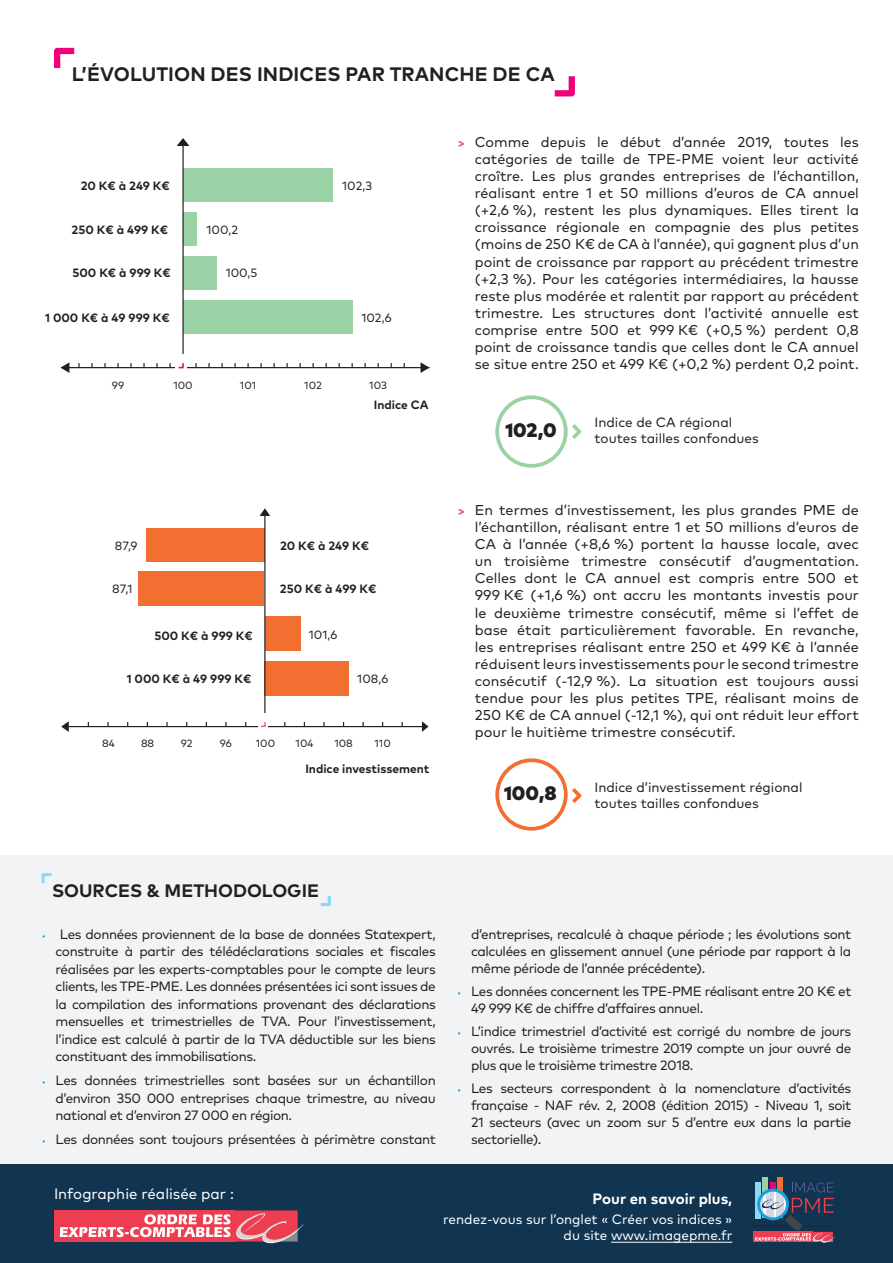
<style>
.page{position:relative;width:893px;height:1263px;background:#fff}
.page>*{position:absolute;margin:0;border:0;box-sizing:border-box;transform-origin:0 0}
.t1{font:700 19.5px "Mark Pro";letter-spacing:.005em;color:#231f20}
.t2{font:900 19.5px "Mark Pro";color:#231f20}
.t3{font:700 18px "Mark Pro";color:#231f20}
.t4{font:15px "Mark Pro";color:#fff}
.t5{font:700 15px "Mark Pro";color:#fff}
.t6{font:14.25px/17.1px "Mark Pro";color:#231f20;text-align:justify}
.t7{font:13.5px/17.4px "Mark Pro";letter-spacing:-.03em;color:#231f20;text-align:justify}
.t8{font:13.5px/16.2px "Mark Pro";color:#231f20}
.t9{font:13.5px/16.2px "Mark Pro";color:#fff;text-align:right}
.t10{font:700 12px "Mark Pro";color:#231f20}
.t11{font:12px "Mark Pro";color:#231f20}
.t12{font:10.5px "Mark Pro";color:#231f20}
.s1{font-weight:700;font-size:12px;color:#ee3d50}
.s2{font-size:9.75px;color:#12a0db}
</style>
<div class="page">
<hr style="left:61px;top:367px;width:369px;height:1px;background:#231f20">
<svg style="left:420px;top:362px;width:9px;height:11px"></svg>
<svg style="left:60px;top:362px;width:9px;height:11px"></svg>
<div style="left:0;top:855px;width:893px;height:377px;background:#f2f3f4"></div>
<div style="left:0;top:1164px;width:893px;height:99px;background:#113451"></div>
<div style="left:762px;top:1177px;width:6px;height:41px;background:#9bd2a5"></div>
<div style="left:778px;top:1177px;width:5px;height:41px;background:#f36e31"></div>
<hr style="left:753px;top:1226px;width:35px;height:1px;background:#1f262a">
<div style="left:753px;top:1232px;width:59px;height:10px;background:#ee3d50"></div>
<svg style="left:755px;top:1182px;width:80px;height:61px"></svg>
<div style="left:54px;top:1210px;width:181px;height:31px;background:#ee3d50"></div>
<svg style="left:60px;top:1210px;width:244px;height:34px"></svg>
<svg style="left:555px;top:76px;width:20px;height:20px"></svg>
<svg style="left:54px;top:48px;width:20px;height:20px"></svg>
<svg style="left:321px;top:896px;width:10px;height:10px"></svg>
<svg style="left:41px;top:873px;width:11px;height:10px"></svg>
<svg style="left:572px;top:424px;width:9px;height:15px"></svg>
<div style="left:495px;top:395px;width:73px;height:73px;border:4px solid #9bd2a5;border-radius:50%"></div>
<svg style="left:572px;top:788px;width:10px;height:15px"></svg>
<div style="left:495px;top:758px;width:73px;height:73px;border:4px solid #f36e31;border-radius:50%"></div>
<div style="left:183px;top:169px;width:149px;height:33px;background:#9bd2a5"></div>
<div style="left:183px;top:213px;width:14px;height:33px;background:#9bd2a5"></div>
<div style="left:183px;top:256px;width:33px;height:34px;background:#9bd2a5"></div>
<div style="left:183px;top:300px;width:169px;height:33px;background:#9bd2a5"></div>
<div style="left:175px;top:360px;width:12px;height:11px;background:#fff"></div>
<svg style="left:179px;top:363px;width:5px;height:5px"></svg>
<hr style="left:182px;top:142px;width:2px;height:212px;background:#231f20">
<svg style="left:177px;top:138px;width:12px;height:8px"></svg>
<hr style="left:65px;top:726px;width:194px;height:1px;background:#231f20">
<svg style="left:61px;top:721px;width:8px;height:11px"></svg>
<hr style="left:260px;top:726px;width:166px;height:1px;background:#231f20">
<svg style="left:422px;top:721px;width:6px;height:11px"></svg>
<div style="left:146px;top:528px;width:118px;height:34px;background:#f36e31"></div>
<div style="left:139px;top:571px;width:125px;height:35px;background:#f36e31"></div>
<div style="left:265px;top:616px;width:35px;height:35px;background:#f36e31"></div>
<div style="left:265px;top:661px;width:84px;height:35px;background:#f36e31"></div>
<hr style="left:264px;top:511px;width:1px;height:202px;background:#231f20">
<svg style="left:260px;top:508px;width:10px;height:8px"></svg>
<div style="left:259px;top:719px;width:9px;height:11px;background:#fff"></div>
<svg style="left:261px;top:722px;width:5px;height:5px"></svg>
<hr style="left:611px;top:1242px;width:121px;height:1px;background:#fff">
<h1 class="t1" style="left:72px;top:59px;width:484px">L’ÉVOLUTION DES INDICES PAR TRANCHE DE CA</h1>
<p class="t10" style="left:81px;top:177px;width:91px">20 K€ à 249 K€</p>
<p class="t10" style="left:72px;top:220px;width:98px">250 K€ à 499 K€</p>
<p class="t10" style="left:72px;top:264px;width:100px">500 K€ à 999 K€</p>
<p class="t11" style="left:207px;top:220px;width:33px">100,2</p>
<p class="t11" style="left:226px;top:264px;width:33px">100,5</p>
<p class="t11" style="left:342px;top:177px;width:31px">102,3</p>
<p class="t10" style="left:45px;top:308px;width:126px">1 000 K€ à 49 999 K€</p>
<p class="t11" style="left:361px;top:308px;width:32px">102,6</p>
<p class="t12" style="left:112px;top:377px;width:14px">99</p>
<p class="t12" style="left:173px;top:377px;width:21px">100</p>
<p class="t12" style="left:240px;top:377px;width:18px">101</p>
<p class="t12" style="left:304px;top:377px;width:19px">102</p>
<p class="t12" style="left:369px;top:377px;width:19px">103</p>
<p class="t10" style="left:374px;top:396px;width:56px">Indice CA</p>
<p class="t11" style="left:115px;top:536px;width:24px">87,9</p>
<p class="t10" style="left:280px;top:536px;width:91px">20 K€ à 249 K€</p>
<p class="t11" style="left:112px;top:580px;width:22px">87,1</p>
<p class="t10" style="left:280px;top:580px;width:98px">250 K€ à 499 K€</p>
<p class="t10" style="left:154px;top:626px;width:100px">500 K€ à 999 K€</p>
<p class="t11" style="left:309px;top:625px;width:30px">101,6</p>
<p class="t10" style="left:127px;top:670px;width:126px">1 000 K€ à 49 999 K€</p>
<p class="t11" style="left:357px;top:670px;width:33px">108,6</p>
<p class="t12" style="left:102px;top:736px;width:14px">84</p>
<p class="t12" style="left:141px;top:736px;width:15px">88</p>
<p class="t12" style="left:181px;top:736px;width:13px">92</p>
<p class="t12" style="left:220px;top:736px;width:14px">96</p>
<p class="t12" style="left:256px;top:736px;width:21px">100</p>
<p class="t12" style="left:296px;top:736px;width:19px">104</p>
<p class="t12" style="left:334px;top:736px;width:20px">108</p>
<p class="t12" style="left:374px;top:736px;width:18px">110</p>
<p class="t10" style="left:305px;top:759px;width:126px">Indice investissement</p>
<p class="t6" style="left:475px;top:132px;width:386px;text-indent:-17px"><span class="s1">&gt;</span> Comme depuis le début d’année 2019, toutes les catégories de taille de TPE-PME voient leur activité croître. Les plus grandes entreprises de l’échantillon, réalisant entre 1 et 50 millions d’euros de CA annuel (+2,6 %), restent les plus dynamiques. Elles tirent la croissance régionale en compagnie des plus petites (moins de 250 K€ de CA à l’année), qui gagnent plus d’un point de croissance par rapport au précédent trimestre (+2,3 %). Pour les catégories intermédiaires, la hausse reste plus modérée et ralentit par rapport au précédent trimestre. Les structures dont l’activité annuelle est comprise entre 500 et 999 K€ (+0,5 %) perdent 0,8 point de croissance tandis que celles dont le CA annuel se situe entre 250 et 499 K€ (+0,2 %) perdent 0,2 point.</p>
<h1 class="t2" style="left:505px;top:415px;width:53px">102,0</h1>
<p class="t8" style="left:594px;top:413px;width:166px">Indice de CA régional toutes tailles confondues</p>
<p class="t6" style="left:475px;top:500px;width:386px;text-indent:-17px"><span class="s1">&gt;</span> En termes d’investissement, les plus grandes PME de l’échantillon, réalisant entre 1 et 50 millions d’euros de CA à l’année (+8,6 %) portent la hausse locale, avec un troisième trimestre consécutif d’augmentation.<br>Celles dont le CA annuel est compris entre 500 et 999 K€ (+1,6 %) ont accru les montants investis pour le deuxième trimestre consécutif, même si l’effet de base était particulièrement favorable. En revanche, les entreprises réalisant entre 250 et 499 K€ à l’année réduisent leurs investissements pour le second trimestre consécutif (-12,9 %). La situation est toujours aussi tendue pour les plus petites TPE, réalisant moins de 250 K€ de CA annuel (-12,1 %), qui ont réduit leur effort pour le huitième trimestre consécutif.</p>
<h1 class="t2" style="left:504px;top:778px;width:54px">100,8</h1>
<p class="t8" style="left:594px;top:778px;width:209px">Indice d’investissement régional toutes tailles confondues</p>
<p class="t3" style="left:52px;top:876px;width:268px">SOURCES &amp; METHODOLOGIE</p>
<p class="t7" style="left:56px;top:924px;width:382px;text-indent:-14px"><span class="s2">•</span> Les données proviennent de la base de données Statexpert, construite à partir des télédéclarations sociales et fiscales réalisées par les experts-comptables pour le compte de leurs clients, les TPE-PME. Les données présentées ici sont issues de la compilation des informations provenant des déclarations mensuelles et trimestrielles de TVA. Pour l’investissement, l’indice est calculé à partir de la TVA déductible sur les biens constituant des immobilisations.</p>
<p class="t7" style="left:56px;top:1070px;width:382px;text-indent:-14px"><span class="s2">•</span> Les données trimestrielles sont basées sur un échantillon d’environ 350 000 entreprises chaque trimestre, au niveau national et d’environ 27 000 en région.</p>
<p class="t7" style="left:42px;top:1129px;width:396px"><span class="s2">•</span> Les données sont toujours présentées à périmètre constant</p>
<p class="t7" style="left:471px;top:925px;width:382px;line-height:17px">d’entreprises, recalculé à chaque période ; les évolutions sont calculées en glissement annuel (une période par rapport à la même période de l’année précédente).</p>
<p class="t7" style="left:471px;top:982px;width:382px;line-height:17px;text-indent:-14px"><span class="s2">•</span> Les données concernent les TPE-PME réalisant entre 20 K€ et<br>49 999 K€ de chiffre d’affaires annuel.</p>
<p class="t7" style="left:471px;top:1022px;width:382px;line-height:17px;text-indent:-14px"><span class="s2">•</span> L’indice trimestriel d’activité est corrigé du nombre de jours ouvrés. Le troisième trimestre 2019 compte un jour ouvré de plus que le troisième trimestre 2018.</p>
<p class="t7" style="left:471px;top:1079px;width:382px;line-height:17px;text-indent:-14px"><span class="s2">•</span> Les secteurs correspondent à la nomenclature d’activités française - NAF rév. 2, 2008 (édition 2015) - Niveau 1, soit 21 secteurs (avec un zoom sur 5 d’entre eux dans la partie sectorielle).</p>
<p class="t4" style="left:54px;top:1182px;width:182px">Infographie réalisée par :</p>
<p class="t5" style="left:593px;top:1187px;width:141px">Pour en savoir plus,</p>
<p class="t9" style="left:443px;top:1210px;width:291px">rendez-vous sur l’onglet « Créer vos indices » du site www.imagepme.fr</p>
</div>
